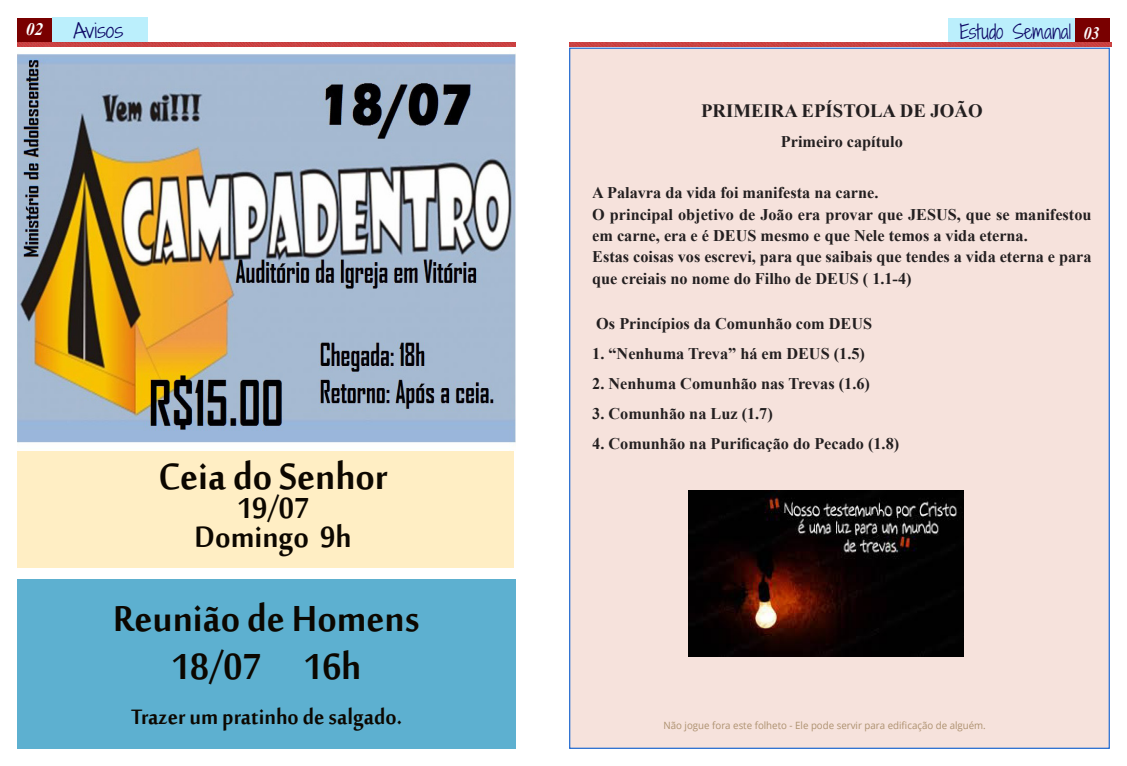
<style>
.page{position:relative;width:1127px;height:766px;background:#fff}
.page>*{position:absolute;margin:0;border:0;box-sizing:border-box;transform-origin:0 0}
.t1{font:700 50px "Sakkal Majalla";color:#0c0700;scale:.93 1}
.t2{font:700 40px "Sakkal Majalla";color:#0c0700;scale:.93 1}
.t3{font:700 28.75px "Sakkal Majalla";color:#0c0700;scale:.93 1}
.Body_Text_2{font:700 18.75px "Times New Roman";color:#231f20}
.t4{font:300 18.75px "Shadows Into";color:#0e0867}
.t5{font:300 18.75px "Shadows Into";color:#0e0867;scale:1.17 1}
.t6{font:italic 700 17.5px "Times New Roman";color:#fff}
.t7{font:italic 700 17.5px "Times New Roman";color:#fbf7f9;scale:.93 1}
.Body_Text_2-2{font:700 16.25px/21.2px "Times New Roman";color:#231f20}
.t8{font:10px "Open Sans";color:#ad916f}
</style>
<div class="page">
<div style="left:17px;top:18px;width:35px;height:25px;background:#790000"></div>
<div style="left:1075px;top:18px;width:34px;height:25px;background:#790000"></div>
<div style="left:949px;top:18px;width:126px;height:23px;background:#bbeffc"></div>
<img style="left:17px;top:43px;width:499px;height:3px">
<div style="left:570px;top:48px;width:539px;height:700px;background:#f6e2dc"></div>
<img style="left:570px;top:42px;width:541px;height:4px">
<div style="left:52px;top:17px;width:96px;height:25px;background:#bbeffc"></div>
<div style="left:17px;top:450px;width:497px;height:118px;background:#ffeec4"></div>
<img style="left:17px;top:53px;width:499px;height:390px">
<div style="left:17px;top:579px;width:499px;height:169px;background:#5db0d0"></div>
<img style="left:688px;top:490px;width:276px;height:166px">
<p class="t5" style="left:74px;top:17px;width:44px">Avisos</p>
<p class="t7" style="left:1083px;top:21px;width:19px">03</p>
<p class="t6" style="left:26px;top:16px;width:19px">02</p>
<p class="t4" style="left:960px;top:18px;width:113px">Estudo Semanal</p>
<p class="t1" style="left:158px;top:449px;width:248px">Ceia do Senhor</p>
<p class="t2" style="left:237px;top:485px;width:79px">19/07</p>
<p class="t2" style="left:195px;top:514px;width:170px">Domingo 9h</p>
<p class="t1" style="left:113px;top:590px;width:331px">Reunião de Homens</p>
<p class="t1" style="left:171px;top:638px;width:206px">18/07 16h</p>
<p class="t3" style="left:131px;top:701px;width:293px">Trazer um pratinho de salgado.</p>
<p class="Body_Text_2" style="left:701px;top:98px;width:283px">PRIMEIRA EPÍSTOLA DE JOÃO</p>
<p class="Body_Text_2-2" style="left:781px;top:131px;width:124px">Primeiro capítulo</p>
<p class="Body_Text_2-2" style="left:592px;top:182px;width:288px">A Palavra da vida foi manifesta na carne.</p>
<p class="Body_Text_2-2" style="left:592px;top:203px;width:501px">O principal objetivo de João era provar que JESUS, que se manifestou em carne, era e é DEUS mesmo e que Nele temos a vida eterna.</p>
<p class="Body_Text_2-2" style="left:592px;top:246px;width:501px">Estas coisas vos escrevi, para que saibais que tendes a vida eterna e para que creiais no nome do Filho de DEUS ( 1.1-4)</p>
<p class="Body_Text_2-2" style="left:596px;top:312px;width:277px">Os Princípios da Comunhão com DEUS</p>
<p class="Body_Text_2-2" style="left:592px;top:342px;width:274px">1. “Nenhuma Treva” há em DEUS (1.5)</p>
<p class="Body_Text_2-2" style="left:592px;top:372px;width:279px">2. Nenhuma Comunhão nas Trevas (1.6)</p>
<p class="Body_Text_2-2" style="left:592px;top:402px;width:182px">3. Comunhão na Luz (1.7)</p>
<p class="Body_Text_2-2" style="left:592px;top:432px;width:308px">4. Comunhão na Purificação do Pecado (1.8)</p>
<p class="t8" style="left:663px;top:718px;width:324px">Não jogue fora este folheto - Ele pode servir para edificação de alguém.</p>
</div>
